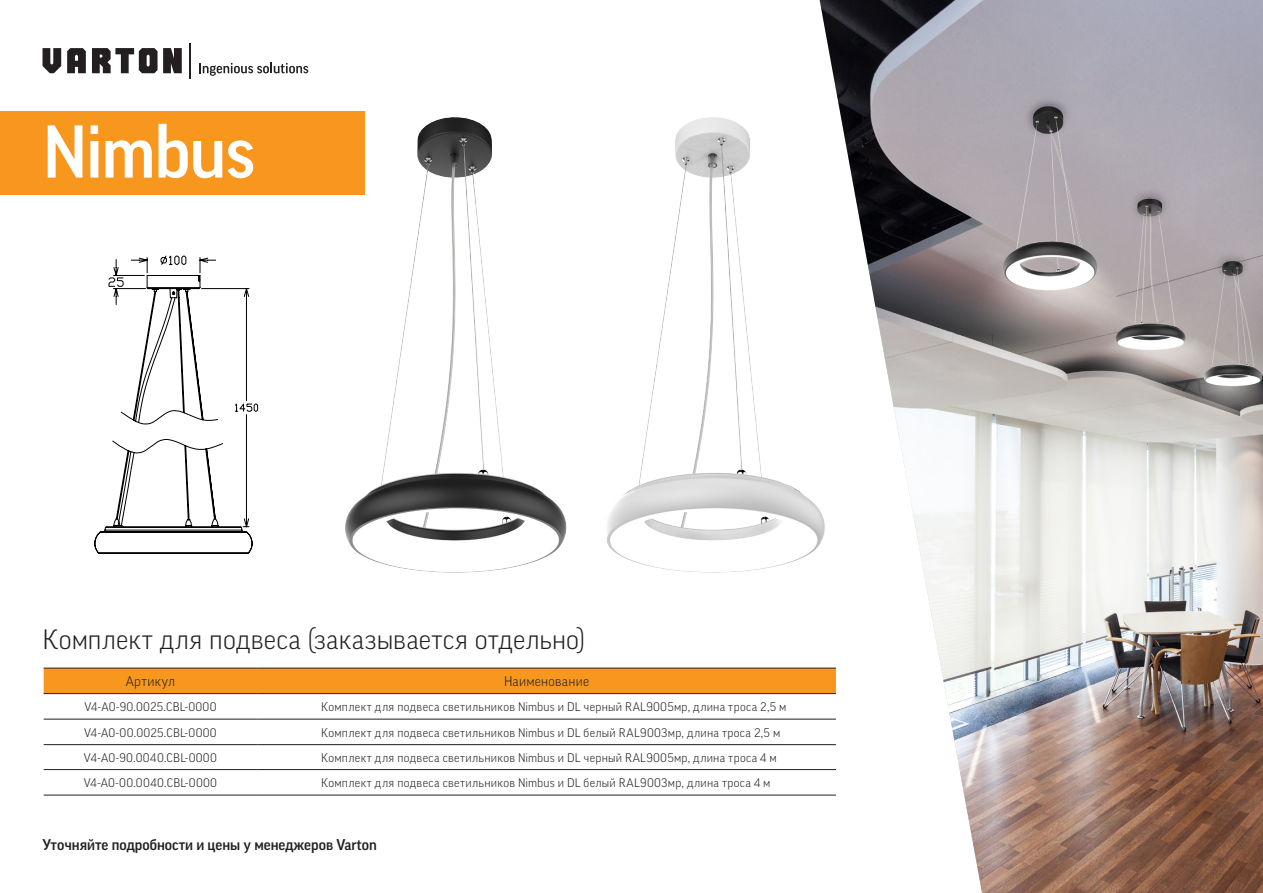
<style>
.page{position:relative;width:1263px;height:893px;background:#fff}
.page>*{position:absolute;margin:0;border:0;box-sizing:border-box;transform-origin:0 0}
.НОВИНКА_new{font:500 72px "Good Pro";letter-spacing:-.02em;color:#fff}
.Подзаголовок_new{font:300 27px "Good Pro";letter-spacing:.015em;color:#231f20}
.Сноска_new{font:500 15px "Good Pro";color:#231f20}
.Таблица_new{font:300 13.5px "Good Pro";letter-spacing:.02em;color:#231f20}
.Таблица_new-2{font:300 12px "Good Pro";letter-spacing:.025em;color:#231f20}
</style>
<div class="page">
<img style="left:820px;top:0;width:443px;height:893px">
<svg style="left:43px;top:48px;width:139px;height:25px"></svg>
<hr style="left:190px;top:43px;width:1px;height:35px;background:#231f20">
<svg style="left:199px;top:63px;width:109px;height:13px"></svg>
<div style="left:0;top:111px;width:364px;height:83px;background:#f7971d"></div>
<div style="left:44px;top:669px;width:792px;height:24px;background:#f7971d"></div>
<hr style="left:44px;top:668px;width:213px;height:1px;background:#231f20">
<hr style="left:257px;top:668px;width:579px;height:1px;background:#231f20">
<hr style="left:44px;top:693px;width:213px;height:1px;background:#231f20">
<hr style="left:257px;top:693px;width:579px;height:1px;background:#231f20">
<hr style="left:44px;top:719px;width:213px;height:1px;background:#231f20">
<hr style="left:257px;top:719px;width:579px;height:1px;background:#231f20">
<hr style="left:44px;top:744px;width:213px;height:1px;background:#231f20">
<hr style="left:257px;top:744px;width:579px;height:1px;background:#231f20">
<hr style="left:44px;top:769px;width:213px;height:1px;background:#231f20">
<hr style="left:257px;top:769px;width:579px;height:1px;background:#231f20">
<hr style="left:44px;top:795px;width:213px;height:1px;background:#231f20">
<hr style="left:257px;top:795px;width:579px;height:1px;background:#231f20">
<img style="left:334px;top:111px;width:233px;height:462px">
<img style="left:607px;top:89px;width:226px;height:541px">
<svg style="left:94px;top:255px;width:164px;height:299px"></svg>
<p class="НОВИНКА_new" style="left:43px;top:111px;width:214px">Nimbus</p>
<p class="Подзаголовок_new" style="left:43px;top:624px;width:544px">Комплект для подвеса (заказывается отдельно)</p>
<p class="Таблица_new" style="left:126px;top:674px;width:51px">Артикул</p>
<p class="Таблица_new" style="left:504px;top:674px;width:87px">Наименование</p>
<p class="Таблица_new-2" style="left:84px;top:700px;width:134px">V4-A0-90.0025.CBL-0000</p>
<p class="Таблица_new-2" style="left:321px;top:700px;width:467px">Комплект для подвеса светильников Nimbus и DL черный RAL9005мр, длина троса 2,5 м</p>
<p class="Таблица_new-2" style="left:84px;top:726px;width:134px">V4-A0-00.0025.CBL-0000</p>
<p class="Таблица_new-2" style="left:321px;top:726px;width:461px">Комплект для подвеса светильников Nimbus и DL белый RAL9003мр, длина троса 2,5 м</p>
<p class="Таблица_new-2" style="left:84px;top:751px;width:134px">V4-A0-90.0040.CBL-0000</p>
<p class="Таблица_new-2" style="left:321px;top:751px;width:457px">Комплект для подвеса светильников Nimbus и DL черный RAL9005мр, длина троса 4 м</p>
<p class="Таблица_new-2" style="left:84px;top:776px;width:135px">V4-A0-00.0040.CBL-0000</p>
<p class="Таблица_new-2" style="left:321px;top:776px;width:451px">Комплект для подвеса светильников Nimbus и DL белый RAL9003мр, длина троса 4 м</p>
<p class="Сноска_new" style="left:43px;top:837px;width:336px">Уточняйте подробности и цены у менеджеров Varton</p>
</div>
